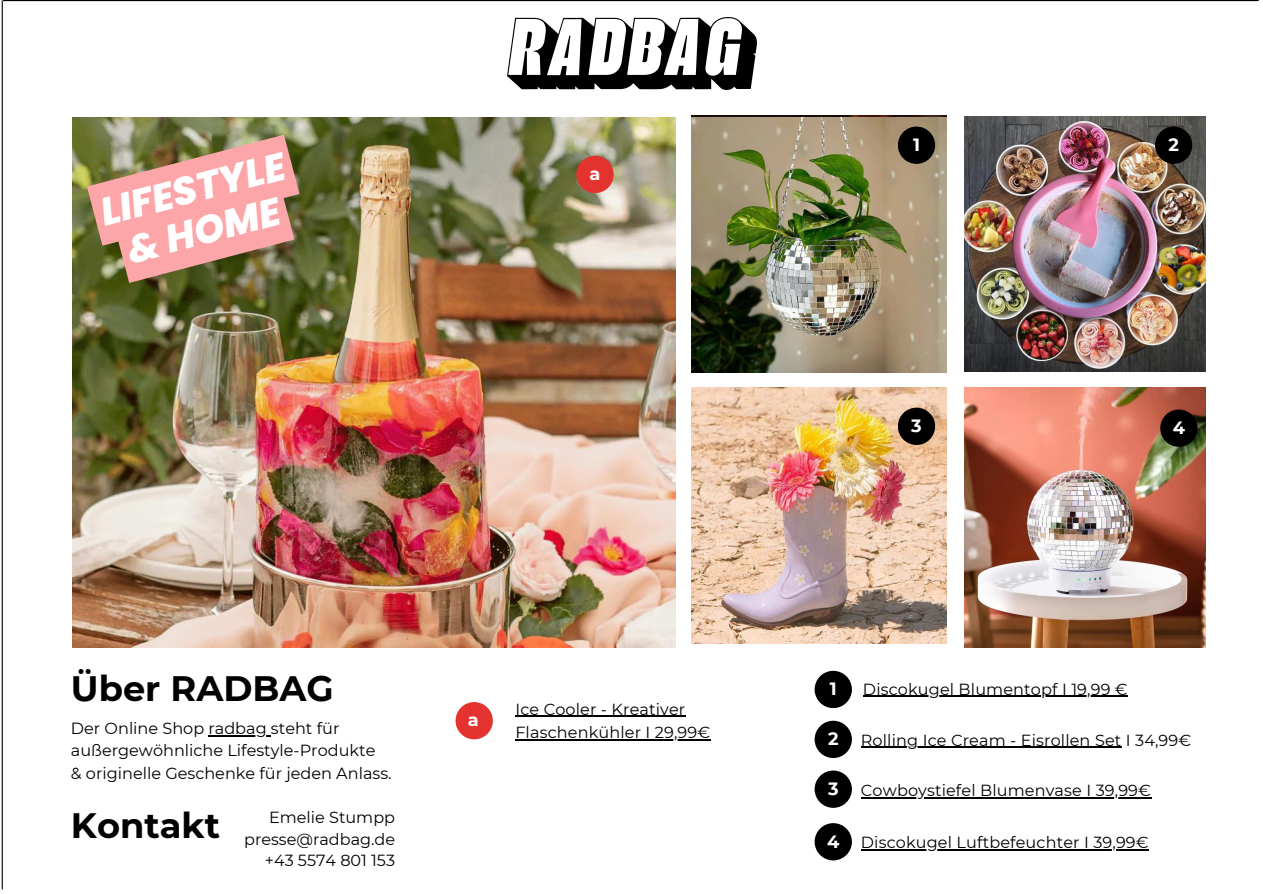
<style>
.page{position:relative;width:1263px;height:894px;background:#fff}
.page>*{position:absolute;margin:0;border:0;box-sizing:border-box;transform-origin:0 0}
.t1{font:italic 800 38.85px/42.8px "Poppins";color:#fff;text-align:center}
.t2{font:700 35.25px "Montserrat";color:#000}
.t3{font:700 17.7px "Montserrat";color:#fff}
.t4{font:16.05px/22.5px "Montserrat";letter-spacing:.01em;color:#000}
</style>
<div class="page">
<div style="left:815px;top:670px;width:37px;height:38px;background:#000;border-radius:50%"></div>
<div style="left:815px;top:720px;width:37px;height:37px;background:#000;border-radius:50%"></div>
<div style="left:815px;top:822px;width:37px;height:38px;background:#000;border-radius:50%"></div>
<hr style="left:3px;top:0;width:1256px;height:1px;background:#000">
<hr style="left:2px;top:1px;width:1px;height:888px;background:#000">
<img style="left:964px;top:116px;width:242px;height:255px">
<img style="left:691px;top:387px;width:256px;height:256px">
<img style="left:691px;top:118px;width:256px;height:254px">
<div style="left:898px;top:126px;width:37px;height:38px;background:#000;border-radius:50%"></div>
<div style="left:1155px;top:126px;width:37px;height:38px;background:#000;border-radius:50%"></div>
<div style="left:898px;top:407px;width:37px;height:38px;background:#000;border-radius:50%"></div>
<img style="left:964px;top:387px;width:242px;height:260px">
<div style="left:1160px;top:409px;width:37px;height:37px;background:#000;border-radius:50%"></div>
<div style="left:815px;top:770px;width:37px;height:37px;background:#000;border-radius:50%"></div>
<img style="left:507px;top:17px;width:249px;height:72px">
<img style="left:72px;top:118px;width:603px;height:529px">
<hr style="left:861px;top:746px;width:260px;height:1px;background:#000">
<hr style="left:861px;top:797px;width:290px;height:1px;background:#000">
<hr style="left:861px;top:848px;width:288px;height:2px;background:#000">
<hr style="left:863px;top:695px;width:265px;height:1px;background:#000">
<hr style="left:208px;top:734px;width:63px;height:2px;background:#000">
<svg style="left:87px;top:135px;width:223px;height:152px;background:#be8d7a"></svg>
<div style="left:576px;top:156px;width:38px;height:37px;background:#e4322f;border-radius:50%"></div>
<div style="left:456px;top:701px;width:37px;height:38px;background:#e4322f;border-radius:50%"></div>
<hr style="left:515px;top:715px;width:170px;height:1px;background:#000">
<hr style="left:515px;top:739px;width:195px;height:1px;background:#000">
<p class="t1" style="left:96px;top:193px;width:191px;rotate:-15deg">LIFESTYLE &amp; HOME</p>
<p class="t3" style="left:589px;top:163px;width:12px">a</p>
<h2 class="t2" style="left:71px;top:666px;width:264px">Über RADBAG</h2>
<p class="t4" style="left:71px;top:716px;width:270px">Der Online Shop radbag steht für</p>
<p class="t4" style="left:71px;top:739px;width:322px">außergewöhnliche Lifestyle-Produkte<br>&amp; originelle Geschenke für jeden Anlass.</p>
<p class="t2" style="left:71px;top:803px;width:151px">Kontakt</p>
<p class="t4" style="left:269px;top:806px;width:127px">Emelie Stumpp</p>
<p class="t4" style="left:244px;top:827px;width:152px">presse@radbag.de</p>
<p class="t4" style="left:265px;top:848px;width:132px">+43 5574 801 153</p>
<p class="t3" style="left:468px;top:708px;width:12px">a</p>
<p class="t4" style="left:515px;top:697px;width:171px">Ice Cooler - Kreativer</p>
<p class="t4" style="left:515px;top:721px;width:196px">Flaschenkühler I 29,99€</p>
<p class="t3" style="left:913px;top:134px;width:8px">1</p>
<p class="t3" style="left:1168px;top:134px;width:12px">2</p>
<h2 class="t3" style="left:911px;top:415px;width:12px">3</h2>
<p class="t3" style="left:1173px;top:416px;width:14px">4</p>
<p class="t3" style="left:830px;top:677px;width:8px">1</p>
<p class="t3" style="left:828px;top:727px;width:12px">2</p>
<p class="t3" style="left:828px;top:777px;width:12px">3</p>
<p class="t3" style="left:827px;top:830px;width:14px">4</p>
<p class="t4" style="left:863px;top:677px;width:266px">Discokugel Blumentopf I 19,99 €</p>
<p class="t4" style="left:861px;top:728px;width:332px">Rolling Ice Cream - Eisrollen Set I 34,99€</p>
<p class="t4" style="left:861px;top:778px;width:292px">Cowboystiefel Blumenvase I 39,99€</p>
<p class="t4" style="left:861px;top:830px;width:289px">Discokugel Luftbefeuchter I 39,99€</p>
</div>
